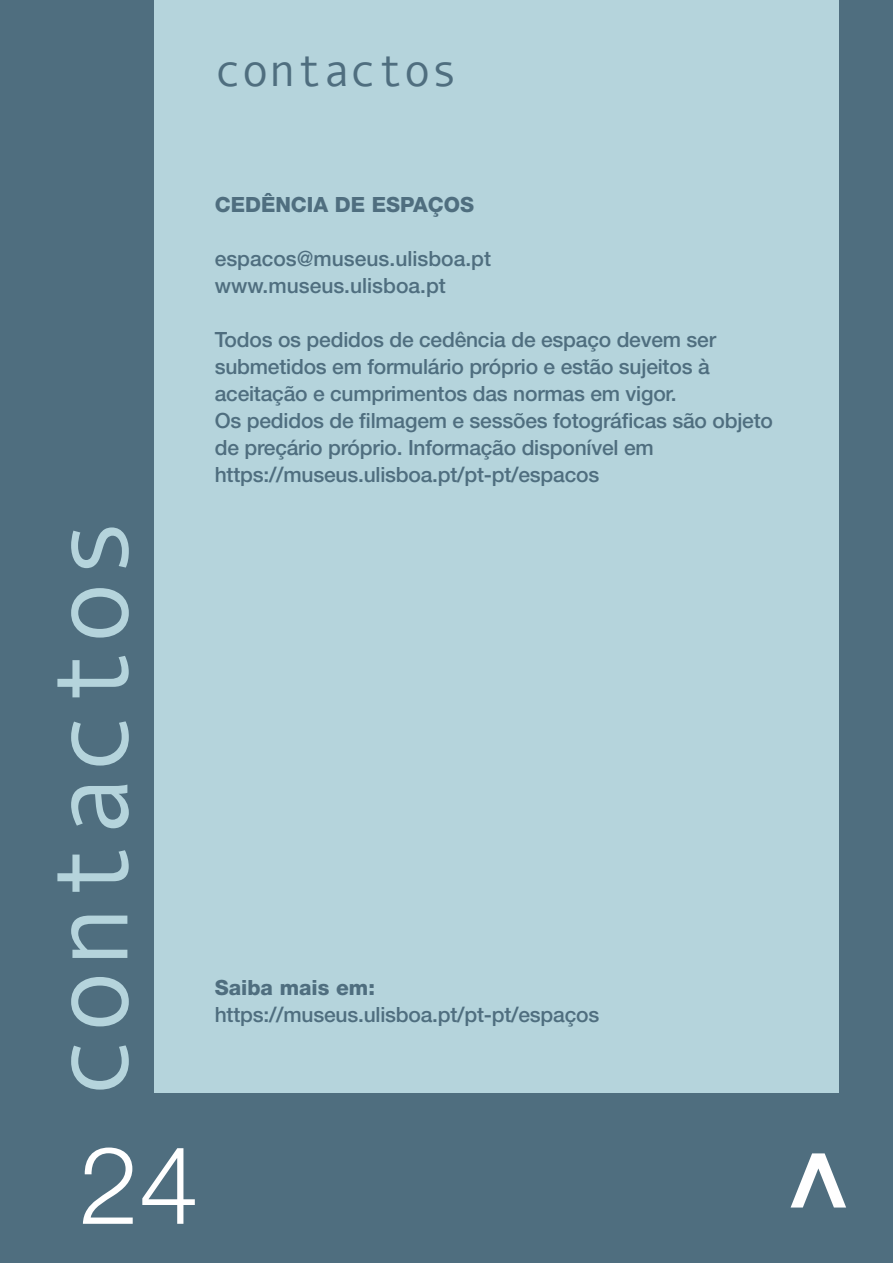
<style>
.page{position:relative;width:893px;height:1263px;background:#4f6e7f}
.page>*{position:absolute;margin:0;border:0;box-sizing:border-box;transform-origin:0 0}
.t1{font:108px "Andale Mono";color:#b5d4dc}
.t2{font:300 108px "Helvetica Neue LT Std";color:#fff}
.t3{font:700 106.5px "Helvetica Neue LT Std";color:#fff}
.t4{font:45px "Andale Mono";color:#4f6e7f}
.t5{font:500 21px/27px "Helvetica Neue LT Std";letter-spacing:-.01em;color:#4f6e7f}
.t6{font:800 21px "Helvetica Neue LT Std";color:#4f6e7f}
</style>
<div class="page">
<div style="left:154px;top:0;width:685px;height:1093px;background:#b5d4dc"></div>
<p class="t4" style="left:215px;top:41px;width:244px">contactos</p>
<p class="t1" style="left:20px;top:1099px;width:585px;rotate:-90deg">contactos</p>
<p class="t6" style="left:215px;top:192px;width:261px">CEDÊNCIA DE ESPAÇOS</p>
<p class="t5" style="left:215px;top:244px;width:278px">espacos@museus.ulisboa.pt</p>
<p class="t5" style="left:215px;top:271px;width:233px">www.museus.ulisboa.pt</p>
<p class="t5" style="left:215px;top:325px;width:503px">Todos os pedidos de cedência de espaço devem ser submetidos em formulário próprio e estão sujeitos à aceitação e cumprimentos das normas em vigor.</p>
<p class="t5" style="left:215px;top:406px;width:560px">Os pedidos de filmagem e sessões fotográficas são objeto de preçário próprio. Informação disponível em</p>
<p class="t5" style="left:215px;top:460px;width:386px">https://museus.ulisboa.pt/pt-pt/espacos</p>
<p class="t6" style="left:215px;top:975px;width:162px">Saiba mais em:</p>
<p class="t5" style="left:215px;top:1000px;width:386px">https://museus.ulisboa.pt/pt-pt/espaços</p>
<h1 class="t2" style="left:79px;top:1119px;width:122px">24</h1>
<p class="t3" style="left:895px;top:1148px;width:65px;rotate:90deg">&lt;</p>
</div>
